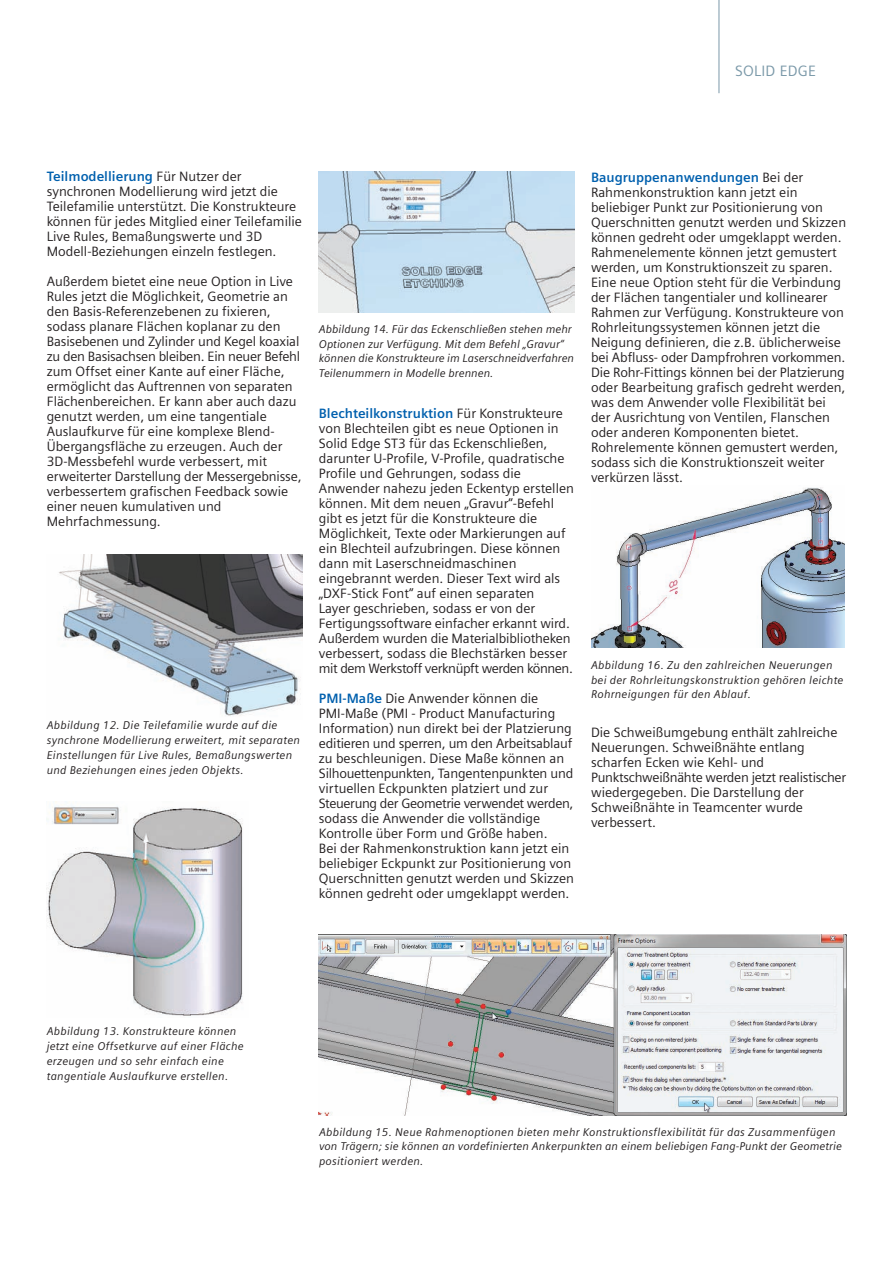
<style>
.page{position:relative;width:893px;height:1263px;background:#fff}
.page>*{position:absolute;margin:0;border:0;box-sizing:border-box;transform-origin:0 0}
.t1{font:15px "Siemens Sans";letter-spacing:.015em;color:#7b99a9}
.Body__Copy__9pt_0_15{font:13.5px/15px "Siemens Sans";color:#231f20}
.Caption_for_fact_she{font:italic 11.25px/14.9px "Siemens Sans";letter-spacing:.02em;color:#231f20}
.Caption_for_fact_she-2{font:italic 11.25px/14.9px "Siemens Sans";color:#231f20}
.s1{font-weight:700;color:#0160ae}
</style>
<div class="page">
<hr style="left:719px;top:0;width:1px;height:93px;background:#7b99a9">
<img style="left:591px;top:487px;width:253px;height:160px">
<img style="left:59px;top:554px;width:243px;height:162px">
<img style="left:47px;top:801px;width:196px;height:215px">
<img style="left:318px;top:172px;width:256px;height:140px">
<img style="left:319px;top:934px;width:528px;height:182px">
<p class="t1" style="left:735px;top:62px;width:83px">SOLID EDGE</p>
<p class="Body__Copy__9pt_0_15" style="left:47px;top:169px;width:257px"><span class="s1">Teilmodellierung</span> Für Nutzer der synchronen Modellierung wird jetzt die Teilefamilie unterstützt. Die Konstrukteure können für jedes Mitglied einer Teilefamilie Live Rules, Bemaßungswerte und 3D Modell-Beziehungen einzeln festlegen.</p>
<p class="Body__Copy__9pt_0_15" style="left:47px;top:274px;width:256px">Außerdem bietet eine neue Option in Live Rules jetzt die Möglichkeit, Geometrie an den Basis-Referenzebenen zu fixieren, sodass planare Flächen koplanar zu den Basisebenen und Zylinder und Kegel koaxial zu den Basisachsen bleiben. Ein neuer Befehl zum Offset einer Kante auf einer Fläche, ermöglicht das Auftrennen von separaten Flächenbereichen. Er kann aber auch dazu genutzt werden, um eine tangentiale Auslaufkurve für eine komplexe Blend-Übergangsfläche zu erzeugen. Auch der 3D-Messbefehl wurde verbessert, mit erweiterter Darstellung der Messergebnisse, verbessertem grafischen Feedback sowie einer neuen kumulativen und Mehrfachmessung.</p>
<p class="Caption_for_fact_she" style="left:47px;top:718px;width:255px">Abbildung 12. Die Teilefamilie wurde auf die synchrone Modellierung erweitert, mit separaten Einstellungen für Live Rules, Bemaßungswerten und Beziehungen eines jeden Objekts.</p>
<p class="Caption_for_fact_she-2" style="left:319px;top:321px;width:257px">Abbildung 14. Für das Eckenschließen stehen mehr Optionen zur Verfügung. Mit dem Befehl „Gravur“ können die Konstrukteure im Laserschneidverfahren Teilenummern in Modelle brennen.</p>
<p class="Body__Copy__9pt_0_15" style="left:319px;top:406px;width:257px"><span class="s1">Blechteilkonstruktion</span> Für Konstrukteure von Blechteilen gibt es neue Optionen in Solid Edge ST3 für das Eckenschließen, darunter U-Profile, V-Profile, quadratische Profile und Gehrungen, sodass die Anwender nahezu jeden Eckentyp erstellen können. Mit dem neuen „Gravur“-Befehl gibt es jetzt für die Konstrukteure die Möglichkeit, Texte oder Markierungen auf ein Blechteil aufzubringen. Diese können dann mit Laserschneidmaschinen eingebrannt werden. Dieser Text wird als „DXF-Stick Font“ auf einen separaten<br>Layer geschrieben, sodass er von der Fertigungssoftware einfacher erkannt wird.<br>Außerdem wurden die Materialbibliotheken verbessert, sodass die Blechstärken besser mit dem Werkstoff verknüpft werden können.</p>
<p class="Body__Copy__9pt_0_15" style="left:319px;top:691px;width:257px"><span class="s1">PMI-Maße</span> Die Anwender können die PMI-Maße (PMI - Product Manufacturing Information) nun direkt bei der Platzierung editieren und sperren, um den Arbeitsablauf zu beschleunigen. Diese Maße können an Silhouettenpunkten, Tangentenpunkten und virtuellen Eckpunkten platziert und zur Steuerung der Geometrie verwendet werden, sodass die Anwender die vollständige Kontrolle über Form und Größe haben.<br>Bei der Rahmenkonstruktion kann jetzt ein beliebiger Eckpunkt zur Positionierung von Querschnitten genutzt werden und Skizzen können gedreht oder umgeklappt werden.</p>
<p class="Body__Copy__9pt_0_15" style="left:591px;top:170px;width:257px"><span class="s1">Baugruppenanwendungen</span> Bei der Rahmenkonstruktion kann jetzt ein beliebiger Punkt zur Positionierung von Querschnitten genutzt werden und Skizzen können gedreht oder umgeklappt werden.<br>Rahmenelemente können jetzt gemustert werden, um Konstruktionszeit zu sparen.<br>Eine neue Option steht für die Verbindung der Flächen tangentialer und kollinearer Rahmen zur Verfügung. Konstrukteure von Rohrleitungssystemen können jetzt die Neigung definieren, die z.B. üblicherweise bei Abfluss- oder Dampfrohren vorkommen.<br>Die Rohr-Fittings können bei der Platzierung oder Bearbeitung grafisch gedreht werden, was dem Anwender volle Flexibilität bei der Ausrichtung von Ventilen, Flanschen oder anderen Komponenten bietet.<br>Rohrelemente können gemustert werden, sodass sich die Konstruktionszeit weiter verkürzen lässt.</p>
<p class="Caption_for_fact_she" style="left:591px;top:657px;width:254px">Abbildung 16. Zu den zahlreichen Neuerungen bei der Rohrleitungskonstruktion gehören leichte<br>Rohrneigungen für den Ablauf.</p>
<p class="Body__Copy__9pt_0_15" style="left:591px;top:725px;width:257px">Die Schweißumgebung enthält zahlreiche Neuerungen. Schweißnähte entlang scharfen Ecken wie Kehl- und Punktschweißnähte werden jetzt realistischer wiedergegeben. Die Darstellung der Schweißnähte in Teamcenter wurde verbessert.</p>
<p class="Caption_for_fact_she" style="left:47px;top:1024px;width:198px">Abbildung 13. Konstrukteure können jetzt eine Offsetkurve auf einer Fläche erzeugen und so sehr einfach eine tangentiale Auslaufkurve erstellen.</p>
<p class="Caption_for_fact_she" style="left:319px;top:1124px;width:525px">Abbildung 15. Neue Rahmenoptionen bieten mehr Konstruktionsflexibilität für das Zusammenfügen von Trägern; sie können an vordefinierten Ankerpunkten an einem beliebigen Fang-Punkt der Geometrie positioniert werden.</p>
</div>
